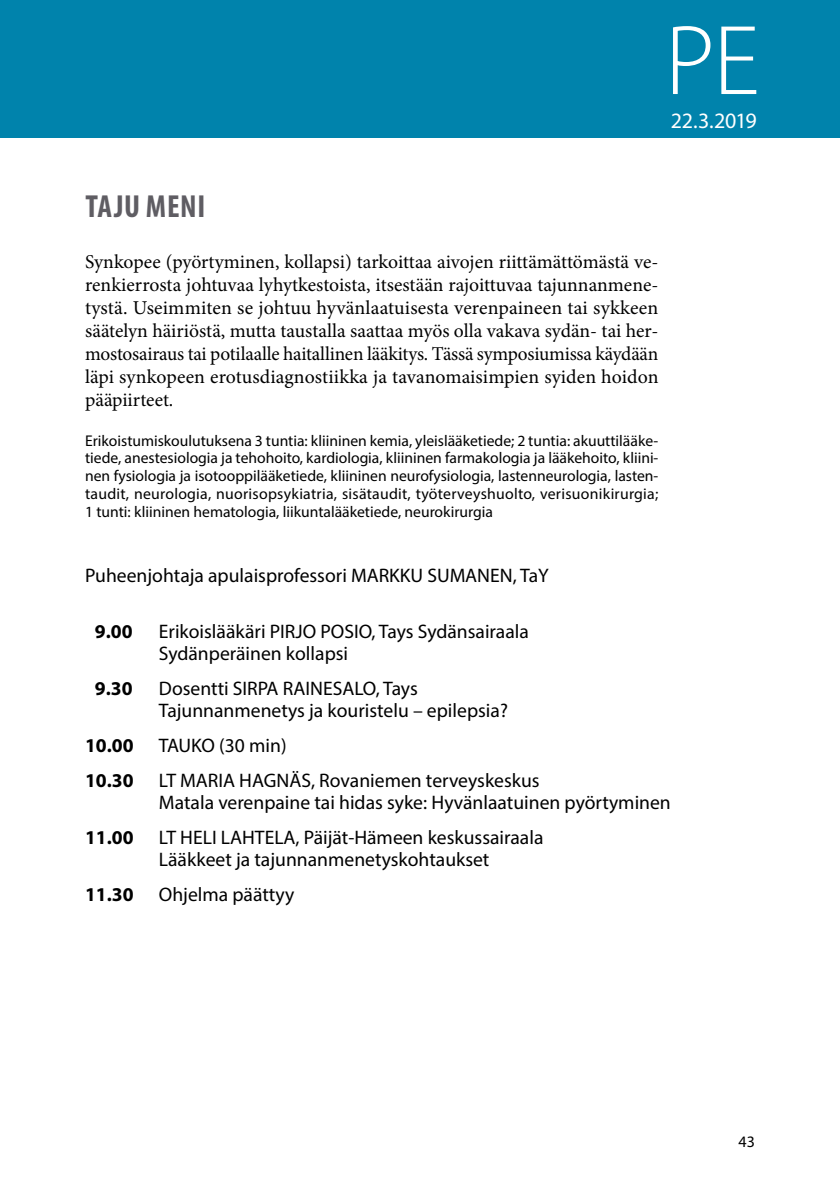
<style>
.page{position:relative;width:840px;height:1191px;background:#fff}
.page>*{position:absolute;margin:0;border:0;box-sizing:border-box;transform-origin:0 0}
.t1{font:300 100px "Myriad Pro";color:#fff}
.t2{font:700 condensed 32px "Myriad Pro";letter-spacing:.02em;color:#5f5d63}
.t3{font:22px "Myriad Pro";letter-spacing:-.03em;color:#fff}
.t4{font:19.6px/23px "Minion Pro";letter-spacing:.005em;color:#000;text-align:justify}
.t5{font:19.6px/21.6px "Myriad Pro";color:#000}
.t6{font:700 19.6px "Myriad Pro";color:#000}
.t7{font:16px "Myriad Pro";color:#000}
.t8{font:15.6px/17.8px "Myriad Pro";color:#000;text-align:justify}
</style>
<div class="page">
<div style="left:0;top:0;width:839px;height:138px;background:#0083ac"></div>
<h1 class="t1" style="left:664px;top:0;width:96px">PE</h1>
<p class="t3" style="left:670px;top:107px;width:87px">22.3.2019</p>
<h2 class="t2" style="left:85px;top:186px;width:121px">TAJU MENI</h2>
<p class="t4" style="left:85px;top:250px;width:574px">Synkopee (pyörtyminen, kollapsi) tarkoittaa aivojen riittämättömästä ve&shy;renkierrosta johtuvaa lyhytkestoista, itsestään rajoittuvaa tajunnanmene&shy;tystä. Useimmiten se johtuu hyvänlaatuisesta verenpaineen tai sykkeen säätelyn häiriöstä, mutta taustalla saattaa myös olla vakava sydän- tai her&shy;mostosairaus tai potilaalle haitallinen lääkitys. Tässä symposiumissa käydään läpi synkopeen erotusdiagnostiikka ja tavanomaisimpien syiden hoidon pääpiirteet.</p>
<p class="t8" style="left:85px;top:431px;width:574px">Erikoistumiskoulutuksena 3 tuntia: kliininen kemia, yleislääketiede; 2 tuntia: akuuttilääke&shy;tiede, anestesiologia ja tehohoito, kardiologia, kliininen farmakologia ja lääkehoito, kliini&shy;nen fysiologia ja isotooppilääketiede, kliininen neurofysiologia, lastenneurologia, lasten&shy;taudit, neurologia, nuorisopsykiatria, sisätaudit, työterveyshuolto, verisuonikirurgia; 1 tunti: kliininen hematologia, liikuntalääketiede, neurokirurgia</p>
<p class="t5" style="left:85px;top:564px;width:465px">Puheenjohtaja apulaisprofessori MARKKU SUMANEN, TaY</p>
<p class="t6" style="left:95px;top:619px;width:39px">9.00</p>
<p class="t5" style="left:159px;top:621px;width:371px">Erikoislääkäri PIRJO POSIO, Tays Sydänsairaala<br>Sydänperäinen kollapsi</p>
<p class="t6" style="left:95px;top:676px;width:39px">9.30</p>
<p class="t5" style="left:159px;top:677px;width:350px">Dosentti SIRPA RAINESALO, Tays<br>Tajunnanmenetys ja kouristelu – epilepsia?</p>
<p class="t6" style="left:85px;top:732px;width:50px">10.00</p>
<p class="t5" style="left:159px;top:734px;width:129px">TAUKO (30 min)</p>
<p class="t6" style="left:85px;top:768px;width:50px">10.30</p>
<p class="t5" style="left:159px;top:769px;width:513px">LT MARIA HAGNÄS, Rovaniemen terveyskeskus<br>Matala verenpaine tai hidas syke: Hyvänlaatuinen pyörtyminen</p>
<p class="t6" style="left:85px;top:824px;width:50px">11.00</p>
<p class="t5" style="left:159px;top:826px;width:386px">LT HELI LAHTELA, Päijät-Hämeen keskussairaala<br>Lääkkeet ja tajunnanmenetyskohtaukset</p>
<p class="t6" style="left:85px;top:881px;width:50px">11.30</p>
<p class="t5" style="left:159px;top:883px;width:137px">Ohjelma päättyy</p>
<p class="t7" style="left:738px;top:1132px;width:18px">43</p>
</div>
